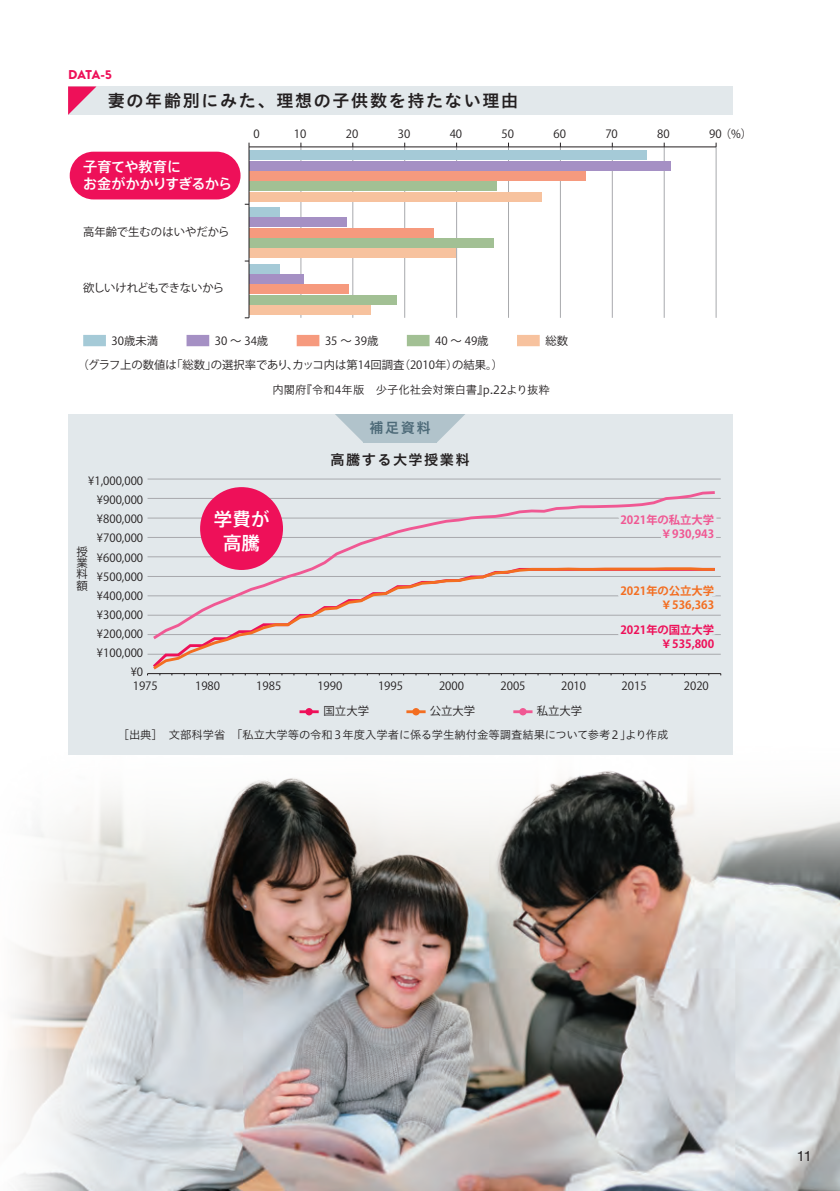
<style>
.page{position:relative;width:840px;height:1191px;background:#fff}
.page>*{position:absolute;margin:0;border:0;box-sizing:border-box;transform-origin:0 0}
.t1{font:500 18.4px "Axis Std";color:#fff}
.t2{font:17px "Hiragino UD Sans Std N W6";letter-spacing:.1em;color:#231f20}
.t3{font:500 14.2px/17px "Axis Std";letter-spacing:-.025em;color:#fff}
.t4{font:14.2px "Hiragino UD Sans Std N W6";letter-spacing:.1em;color:#231f20}
.t5{font:14.2px "Hiragino UD Sans Std N W6";color:#4d6a78}
.t6{font:14.2px "Helvetica Neue";color:#231f20}
.t7{font:900 12.8px "Brandon Grotesque";color:#ee1059}
.t8{font:11.4px/19.2px "Koz Go Pr 6 N";color:#231f20;text-align:right}
.t9{font:11.4px "Hiragino UD Sans Std N W3";color:#231f20}
.t10{font:700 11.4px/14.2px "Koz Go Pr 6 N";color:#f05893;text-align:right}
.t11{font:700 11.4px/14.2px "Koz Go Pr 6 N";color:#f36e21;text-align:right}
.t12{font:700 11.4px/14.2px "Koz Go Pr 6 N";color:#ee1059;text-align:right}
.t13{font:11.4px "Koz Go Pr 6 N";letter-spacing:-.045em;color:#231f20}
</style>
<div class="page">
<img style="left:11px;top:723px;width:828px;height:468px">
<div style="left:68px;top:414px;width:663px;height:340px;background:#e2e8eb"></div>
<div style="left:363px;top:414px;width:74px;height:28px;background:#b1c3cb"></div>
<svg style="left:335px;top:414px;width:28px;height:28px"></svg>
<svg style="left:437px;top:414px;width:28px;height:28px"></svg>
<hr style="left:715px;top:147px;width:1px;height:171px;background:#a8a9ad">
<hr style="left:663px;top:147px;width:1px;height:171px;background:#a8a9ad">
<hr style="left:611px;top:147px;width:1px;height:171px;background:#a8a9ad">
<hr style="left:559px;top:147px;width:1px;height:171px;background:#a8a9ad">
<hr style="left:508px;top:147px;width:1px;height:171px;background:#a8a9ad">
<hr style="left:456px;top:147px;width:1px;height:171px;background:#a8a9ad">
<hr style="left:404px;top:147px;width:1px;height:171px;background:#a8a9ad">
<hr style="left:352px;top:147px;width:1px;height:171px;background:#a8a9ad">
<hr style="left:300px;top:147px;width:1px;height:171px;background:#a8a9ad">
<hr style="left:249px;top:147px;width:466px;height:1px;background:#231f20">
<div style="left:249px;top:193px;width:292px;height:9px;background:#f7c29e"></div>
<div style="left:249px;top:181px;width:247px;height:9px;background:#a2c094"></div>
<div style="left:249px;top:171px;width:336px;height:9px;background:#f69a7e"></div>
<div style="left:249px;top:161px;width:421px;height:9px;background:#a590c4"></div>
<div style="left:249px;top:151px;width:396px;height:9px;background:#a5cad7"></div>
<div style="left:83px;top:335px;width:23px;height:11px;background:#a5cad7"></div>
<div style="left:186px;top:335px;width:23px;height:11px;background:#a590c4"></div>
<div style="left:296px;top:335px;width:23px;height:11px;background:#f69a7e"></div>
<div style="left:516px;top:335px;width:23px;height:11px;background:#f7c29e"></div>
<div style="left:406px;top:335px;width:23px;height:11px;background:#a2c094"></div>
<div style="left:249px;top:249px;width:206px;height:9px;background:#f7c29e"></div>
<div style="left:249px;top:238px;width:244px;height:10px;background:#a2c094"></div>
<div style="left:249px;top:228px;width:184px;height:9px;background:#f69a7e"></div>
<div style="left:249px;top:217px;width:97px;height:10px;background:#a590c4"></div>
<div style="left:249px;top:207px;width:30px;height:9px;background:#a5cad7"></div>
<div style="left:249px;top:305px;width:122px;height:10px;background:#f7c29e"></div>
<div style="left:249px;top:295px;width:147px;height:9px;background:#a2c094"></div>
<div style="left:249px;top:285px;width:99px;height:9px;background:#f69a7e"></div>
<div style="left:249px;top:274px;width:54px;height:10px;background:#a590c4"></div>
<div style="left:249px;top:264px;width:30px;height:9px;background:#a5cad7"></div>
<div style="left:70px;top:152px;width:170px;height:47px;background:#ee1059;border-radius:24px"></div>
<hr style="left:248px;top:147px;width:1px;height:171px;background:#231f20">
<div style="left:68px;top:86px;width:663px;height:29px;background:#e2e8eb"></div>
<svg style="left:68px;top:86px;width:28px;height:29px"></svg>
<div style="left:305px;top:708px;width:7px;height:7px;background:#ee1059;border-radius:50%"></div>
<hr style="left:299px;top:710px;width:19px;height:3px;background:#ee1059">
<div style="left:519px;top:708px;width:7px;height:7px;background:#f05893;border-radius:50%"></div>
<hr style="left:513px;top:710px;width:19px;height:3px;background:#f05893">
<div style="left:412px;top:708px;width:7px;height:7px;background:#f36e21;border-radius:50%"></div>
<hr style="left:406px;top:710px;width:19px;height:3px;background:#f36e21">
<hr style="left:147px;top:654px;width:573px;height:1px;background:#a8a9ad">
<hr style="left:147px;top:634px;width:573px;height:1px;background:#a8a9ad">
<hr style="left:147px;top:615px;width:573px;height:1px;background:#a8a9ad">
<hr style="left:147px;top:595px;width:573px;height:1px;background:#a8a9ad">
<hr style="left:147px;top:576px;width:573px;height:1px;background:#a8a9ad">
<hr style="left:147px;top:556px;width:573px;height:1px;background:#a8a9ad">
<hr style="left:147px;top:537px;width:573px;height:1px;background:#a8a9ad">
<hr style="left:147px;top:518px;width:573px;height:1px;background:#a8a9ad">
<hr style="left:147px;top:498px;width:573px;height:1px;background:#a8a9ad">
<hr style="left:147px;top:479px;width:573px;height:1px;background:#a8a9ad">
<hr style="left:147px;top:673px;width:573px;height:1px;background:#231f20">
<svg style="left:610px;top:576px;width:112px;height:99px"></svg>
<svg style="left:150px;top:642px;width:567px;height:30px"></svg>
<svg style="left:150px;top:489px;width:567px;height:153px"></svg>
<div style="left:200px;top:487px;width:83px;height:83px;background:#ee1059;border-radius:50%"></div>
<p class="t7" style="left:68px;top:65px;width:45px">DATA-5</p>
<h2 class="t2" style="left:108px;top:88px;width:411px">妻の年齢別にみた、理想の子供数を持たない理由</h2>
<p class="t3" style="left:83px;top:157px;width:151px">子育てや教育に<br>お金がかかりすぎるから</p>
<p class="t8" style="left:83px;top:222px;width:148px">高年齢で生むのはいやだから</p>
<p class="t13" style="left:83px;top:282px;width:142px">欲しいけれどもできないから</p>
<p class="t8" style="left:253px;top:125px;width:8px">0</p>
<p class="t8" style="left:294px;top:125px;width:14px">10</p>
<p class="t8" style="left:345px;top:125px;width:14px">20</p>
<p class="t8" style="left:397px;top:125px;width:14px">30</p>
<p class="t8" style="left:449px;top:125px;width:14px">40</p>
<p class="t8" style="left:501px;top:125px;width:14px">50</p>
<p class="t8" style="left:553px;top:125px;width:14px">60</p>
<p class="t8" style="left:605px;top:125px;width:14px">70</p>
<p class="t8" style="left:657px;top:125px;width:14px">80</p>
<p class="t8" style="left:708px;top:124px;width:45px">90（%）</p>
<p class="t8" style="left:111px;top:331px;width:48px">30歳未満</p>
<p class="t8" style="left:215px;top:331px;width:55px">30 ～ 34歳</p>
<p class="t8" style="left:325px;top:331px;width:55px">35 ～ 39歳</p>
<p class="t8" style="left:435px;top:331px;width:55px">40 ～ 49歳</p>
<p class="t8" style="left:545px;top:331px;width:24px">総数</p>
<p class="t8" style="left:77px;top:355px;width:427px">（グラフ上の数値は「総数」の選択率であり、カッコ内は第14回調査（2010年）の結果。）</p>
<p class="t9" style="left:272px;top:381px;width:279px">内閣府『令和4年版　少子化社会対策白書』p.22より抜粋</p>
<p class="t5" style="left:369px;top:416px;width:62px">補足資料</p>
<p class="t4" style="left:330px;top:448px;width:140px">高騰する大学授業料</p>
<p class="t8" style="left:88px;top:471px;width:56px">¥1,000,000 ¥900,000 ¥800,000 ¥700,000 ¥600,000 ¥500,000 ¥400,000 ¥300,000 ¥200,000 ¥100,000 ¥0</p>
<p class="t8" style="left:133px;top:676px;width:27px">1975</p>
<p class="t8" style="left:195px;top:676px;width:27px">1980</p>
<p class="t8" style="left:256px;top:676px;width:27px">1985</p>
<p class="t8" style="left:317px;top:676px;width:27px">1990</p>
<p class="t8" style="left:378px;top:676px;width:27px">1995</p>
<p class="t8" style="left:439px;top:676px;width:26px">2000</p>
<p class="t8" style="left:500px;top:676px;width:26px">2005</p>
<p class="t8" style="left:560px;top:676px;width:26px">2010</p>
<p class="t8" style="left:621px;top:676px;width:26px">2015</p>
<p class="t8" style="left:683px;top:676px;width:26px">2020</p>
<h1 class="t1" style="left:214px;top:505px;width:57px">学費が</h1>
<p class="t10" style="left:620px;top:513px;width:95px">2021年の私立大学￥930,943</p>
<h1 class="t1" style="left:223px;top:529px;width:38px">高騰</h1>
<p class="t8" style="left:76px;top:546px;width:13px;line-height:11.4px;text-align:justify">授業料額</p>
<p class="t11" style="left:620px;top:584px;width:95px">2021年の公立大学￥536,363</p>
<p class="t12" style="left:620px;top:623px;width:95px">2021年の国立大学￥535,800</p>
<p class="t8" style="left:323px;top:702px;width:47px">国立大学</p>
<p class="t8" style="left:429px;top:702px;width:47px">公立大学</p>
<p class="t8" style="left:536px;top:702px;width:47px">私立大学</p>
<p class="t9" style="left:118px;top:726px;width:552px">［出典］　文部科学省　「私立大学等の令和３年度入学者に係る学生納付金等調査結果について参考２」より作成</p>
<p class="t6" style="left:796px;top:1145px;width:16px">11</p>
</div>
